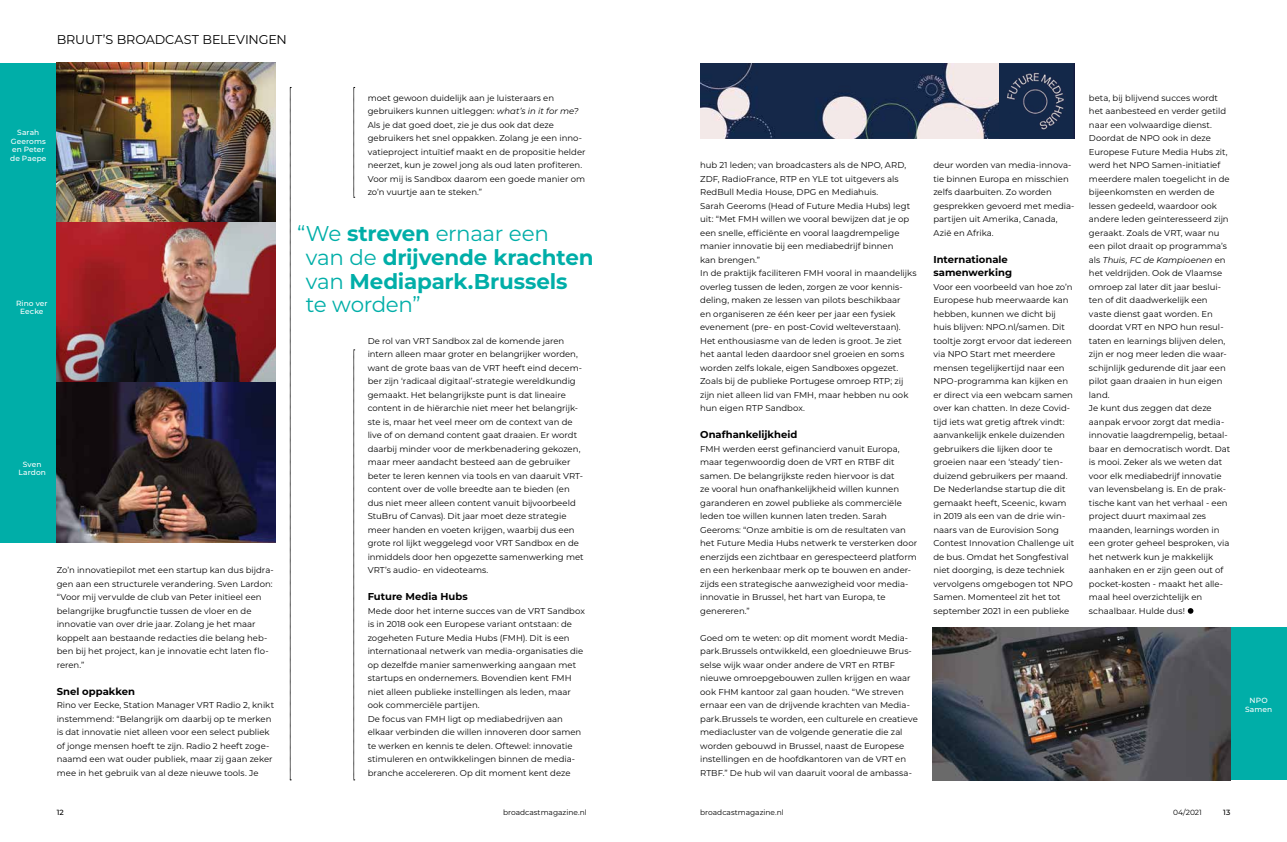
<style>
.page{position:relative;width:1287px;height:842px;background:#fff}
.page>*{position:absolute;margin:0;border:0;box-sizing:border-box;transform-origin:0 0}
.t1{font:700 21.4px/23.8px "Montserrat";letter-spacing:-.01em;color:#00aea8}
.t2{font:12.8px "Montserrat";letter-spacing:-.005em;color:#000}
.t3{font:700 10px/13.5px "Montserrat";color:#000}
.t4{font:8.5px/13.5px "Montserrat";color:#000}
.t5{font:500 7.5px/8.8px "Montserrat";letter-spacing:.01em;color:#fff;text-align:center}
.t6{font:7.5px "Montserrat";color:#000}
.t7{font:500 7.5px "Montserrat";color:#000}
.s1{font-style:italic}
.s2{font-weight:400}
</style>
<div class="page">
<div style="left:0;top:63px;width:57px;height:479px;background:#00aea8"></div>
<img style="left:57px;top:63px;width:219px;height:479px">
<img style="left:700px;top:63px;width:375px;height:75px">
<div style="left:955px;top:627px;width:332px;height:153px;background:#00aea8"></div>
<img style="left:932px;top:627px;width:298px;height:153px">
<svg style="left:290px;top:87px;width:1px;height:694px"></svg>
<svg style="left:354px;top:350px;width:1px;height:431px"></svg>
<svg style="left:354px;top:87px;width:1px;height:111px"></svg>
<svg style="left:1188px;top:608px;width:5px;height:6px"></svg>
<h2 class="t2" style="left:57px;top:30px;width:232px">BRUUT’S BROADCAST BELEVINGEN</h2>
<p class="t5" style="left:10px;top:127px;width:38px">Sarah<br>Geeroms en Peter de Paepe</p>
<p class="t5" style="left:16px;top:298px;width:33px">Rino ver<br>Eecke</p>
<p class="t5" style="left:19px;top:459px;width:29px">Sven<br>Lardon</p>
<p class="t4" style="left:57px;top:563px;width:219px">Zo’n innovatiepilot met een startup kan dus bijdra&shy;gen aan een structurele verandering. Sven Lardon: “Voor mij vervulde de club van Peter initieel een belangrijke brugfunctie tussen de vloer en de innovatie van over drie jaar. Zolang je het maar koppelt aan bestaande redacties die belang heb&shy;ben bij het project, kan je innovatie echt laten flo&shy;reren.”</p>
<p class="t3" style="left:57px;top:684px;width:80px">Snel oppakken</p>
<p class="t4" style="left:57px;top:698px;width:219px">Rino ver Eecke, Station Manager VRT Radio 2, knikt instemmend: “Belangrijk om daarbij op te merken is dat innovatie niet alleen voor een select publiek of jonge mensen hoeft te zijn. Radio 2 heeft zoge&shy;naamd een wat ouder publiek, maar zij gaan zeker mee in het gebruik van al deze nieuwe tools. Je</p>
<p class="t4" style="left:368px;top:91px;width:219px">moet gewoon duidelijk aan je luisteraars en gebruikers kunnen uitleggen: <span class="s1">what’s in it for me?<br></span>Als je dat goed doet, zie je dus ook dat deze gebruikers het snel oppakken. Zolang je een inno&shy;vatieproject intuïtief maakt en de propositie helder neerzet, kun je zowel jong als oud laten profiteren.<br>Voor mij is Sandbox daarom een goede manier om zo’n vuurtje aan te steken.”</p>
<h1 class="t1" style="left:306px;top:220px;width:289px;text-indent:-9px"><span class="s2">“We</span> streven <span class="s2">ernaar een<br>van de</span> drijvende krachten <span class="s2">van</span> Mediapark.Brussels <span class="s2">te worden”</span></h1>
<p class="t4" style="left:368px;top:334px;width:217px">De rol van VRT Sandbox zal de komende jaren intern alleen maar groter en belangrijker worden, want de grote baas van de VRT heeft eind decem&shy;ber zijn ‘radicaal digitaal’-strategie wereldkundig gemaakt. Het belangrijkste punt is dat lineaire content in de hiërarchie niet meer het belangrijk&shy;ste is, maar het veel meer om de context van de live of on demand content gaat draaien. Er wordt daarbij minder voor de merkbenadering gekozen, maar meer aandacht besteed aan de gebruiker beter te leren kennen via tools en van daaruit VRT&shy;content over de volle breedte aan te bieden (en dus niet meer alleen content vanuit bijvoorbeeld StuBru of Canvas). Dit jaar moet deze strategie meer handen en voeten krijgen, waarbij dus een grote rol lijkt weggelegd voor VRT Sandbox en de inmiddels door hen opgezette samenwerking met VRT’s audio- en videoteams.</p>
<p class="t3" style="left:368px;top:589px;width:101px">Future Media Hubs</p>
<p class="t4" style="left:368px;top:604px;width:219px">Mede door het interne succes van de VRT Sandbox is in 2018 ook een Europese variant ontstaan: de zogeheten Future Media Hubs (FMH). Dit is een internationaal netwerk van media-organisaties die op dezelfde manier samenwerking aangaan met startups en ondernemers. Bovendien kent FMH niet alleen publieke instellingen als leden, maar ook commerciële partijen.<br>De focus van FMH ligt op mediabedrijven aan elkaar verbinden die willen innoveren door samen te werken en kennis te delen. Oftewel: innovatie stimuleren en ontwikkelingen binnen de media&shy;branche accelereren. Op dit moment kent deze</p>
<p class="t4" style="left:700px;top:158px;width:218px">hub 21 leden; van broadcasters als de NPO, ARD, ZDF, RadioFrance, RTP en YLE tot uitgevers als RedBull Media House, DPG en Mediahuis.<br>Sarah Geeroms (Head of Future Media Hubs) legt uit: “Met FMH willen we vooral bewijzen dat je op een snelle, efficiënte en vooral laagdrempelige manier innovatie bij een mediabedrijf binnen<br>kan brengen.”<br>In de praktijk faciliteren FMH vooral in maandelijks overleg tussen de leden, zorgen ze voor kennis&shy;deling, maken ze lessen van pilots beschikbaar<br>en organiseren ze één keer per jaar een fysiek evenement (pre- en post-Covid welteverstaan).<br>Het enthousiasme van de leden is groot. Je ziet het aantal leden daardoor snel groeien en soms worden zelfs lokale, eigen Sandboxes opgezet.<br>Zoals bij de publieke Portugese omroep RTP; zij zijn niet alleen lid van FMH, maar hebben nu ook hun eigen RTP Sandbox.</p>
<p class="t3" style="left:700px;top:427px;width:99px">Onafhankelijkheid</p>
<p class="t4" style="left:700px;top:442px;width:219px">FMH werden eerst gefinancierd vanuit Europa, maar tegenwoordig doen de VRT en RTBF dit samen. De belangrijkste reden hiervoor is dat<br>ze vooral hun onafhankelijkheid willen kunnen garanderen en zowel publieke als commerciële leden toe willen kunnen laten treden. Sarah Geeroms: “Onze ambitie is om de resultaten van het Future Media Hubs netwerk te versterken door enerzijds een zichtbaar en gerespecteerd platform en een herkenbaar merk op te bouwen en ander&shy;zijds een strategische aanwezigheid voor media&shy;innovatie in Brussel, het hart van Europa, te genereren.”</p>
<p class="t4" style="left:700px;top:631px;width:219px">Goed om te weten: op dit moment wordt Media&shy;park.Brussels ontwikkeld, een gloednieuwe Brus&shy;selse wijk waar onder andere de VRT en RTBF nieuwe omroepgebouwen zullen krijgen en waar ook FHM kantoor zal gaan houden. “We streven ernaar een van de drijvende krachten van Media&shy;park.Brussels te worden, een culturele en creatieve mediacluster van de volgende generatie die zal worden gebouwd in Brussel, naast de Europese instellingen en de hoofdkantoren van de VRT en RTBF.” De hub wil van daaruit vooral de ambassa-</p>
<p class="t4" style="left:933px;top:158px;width:143px">deur worden van media-innova&shy;tie binnen Europa en misschien zelfs daarbuiten. Zo worden gesprekken gevoerd met media&shy;partijen uit Amerika, Canada,<br>Azië en Afrika.</p>
<p class="t3" style="left:933px;top:252px;width:80px">Internationale samenwerking</p>
<p class="t4" style="left:933px;top:280px;width:142px">Voor een voorbeeld van hoe zo’n<br>Europese hub meerwaarde kan hebben, kunnen we dicht bij huis blijven: NPO.nl/samen. Dit tooltje zorgt ervoor dat iedereen via NPO Start met meerdere mensen tegelijkertijd naar een<br>NPO-programma kan kijken en er direct via een webcam samen over kan chatten. In deze Covid&shy;tijd iets wat gretig aftrek vindt: aanvankelijk enkele duizenden gebruikers die lijken door te groeien naar een ‘steady’ tien&shy;duizend gebruikers per maand.<br>De Nederlandse startup die dit gemaakt heeft, Sceenic, kwam in 2019 als een van de drie win&shy;naars van de Eurovision Song<br>Contest Innovation Challenge uit de bus. Omdat het Songfestival niet doorging, is deze techniek vervolgens omgebogen tot NPO<br>Samen. Momenteel zit het tot september 2021 in een publieke</p>
<p class="t4" style="left:1089px;top:91px;width:143px">beta, bij blijvend succes wordt het aanbesteed en verder getild naar een volwaardige dienst.<br>Doordat de NPO ook in deze<br>Europese Future Media Hubs zit, werd het NPO Samen-initiatief meerdere malen toegelicht in de bijeenkomsten en werden de lessen gedeeld, waardoor ook andere leden geïnteresseerd zijn geraakt. Zoals de VRT, waar nu een pilot draait op programma’s als <span class="s1">Thuis, FC de Kampioenen</span> en het veldrijden. Ook de Vlaamse omroep zal later dit jaar beslui&shy;ten of dit daadwerkelijk een vaste dienst gaat worden. En doordat VRT en NPO hun resul&shy;taten en learnings blijven delen, zijn er nog meer leden die waar&shy;schijnlijk gedurende dit jaar een pilot gaan draaien in hun eigen land.<br>Je kunt dus zeggen dat deze aanpak ervoor zorgt dat media&shy;innovatie laagdrempelig, betaal&shy;baar en democratisch wordt. Dat is mooi. Zeker als we weten dat voor elk mediabedrijf innovatie van levensbelang is. En de prak&shy;tische kant van het verhaal - een project duurt maximaal zes maanden, learnings worden in een groter geheel besproken, via het netwerk kun je makkelijk aanhaken en er zijn geen out of pocket-kosten - maakt het alle&shy;maal heel overzichtelijk en schaalbaar. Hulde dus!</p>
<p class="t7" style="left:57px;top:807px;width:9px">12</p>
<p class="t6" style="left:503px;top:807px;width:85px">broadcastmagazine.nl</p>
<p class="t6" style="left:700px;top:807px;width:85px">broadcastmagazine.nl</p>
<p class="t6" style="left:1173px;top:807px;width:30px">04/2021</p>
<p class="t7" style="left:1223px;top:807px;width:9px">13</p>
<p class="t5" style="left:1245px;top:696px;width:29px">NPO<br>Samen</p>
</div>
